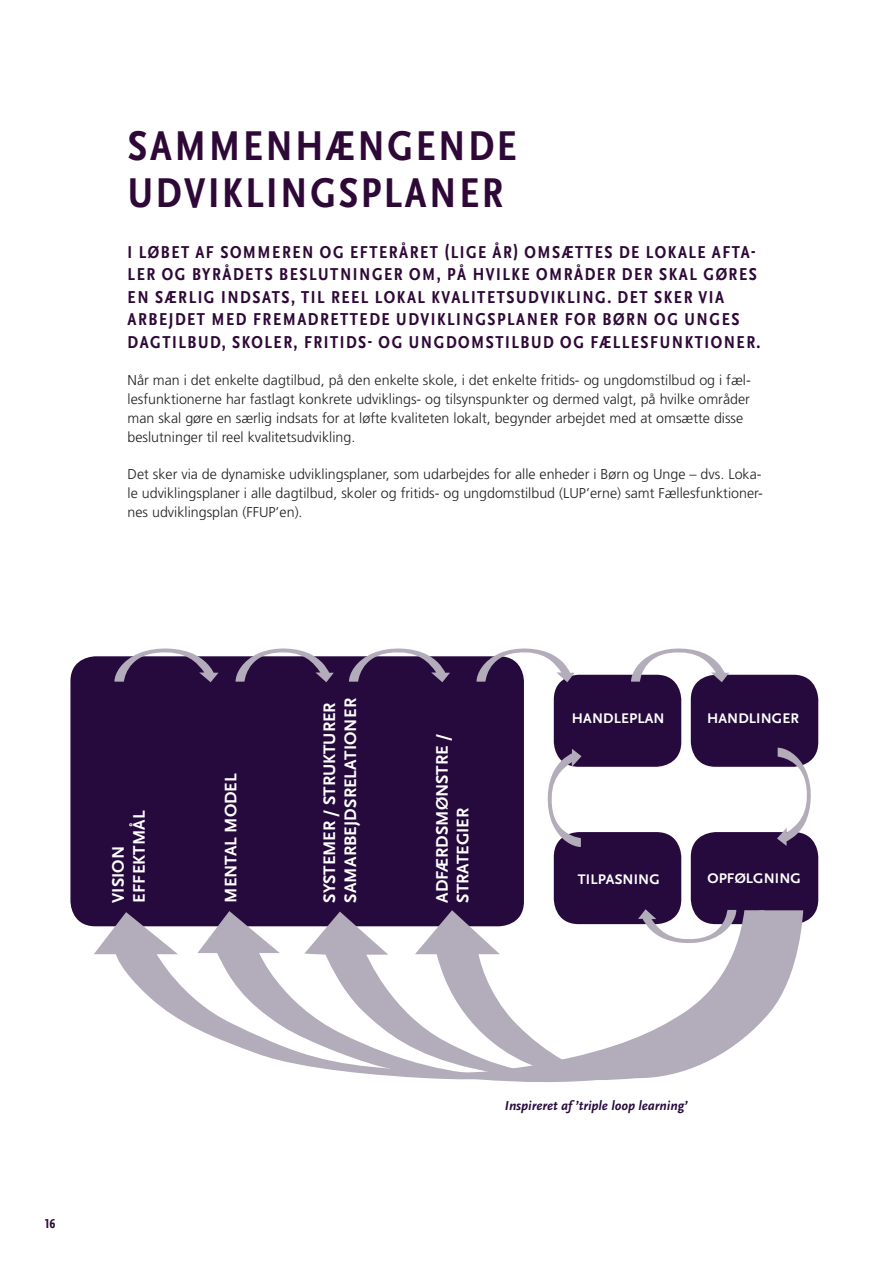
<style>
.page{position:relative;width:893px;height:1263px;background:#fff}
.page>*{position:absolute;margin:0;border:0;box-sizing:border-box;transform-origin:0 0}
.t1{font:700 condensed 43.5px/48px "Scala Sans OT";letter-spacing:.06em;color:#2e0837}
.t2{font:700 condensed 18px/22.5px "Scala Sans OT";letter-spacing:.085em;color:#2e0837}
.t3{font:700 17.4px/21px "Scala Sans OT";color:#fff}
.t4{font:700 14.55px "Scala Sans OT";letter-spacing:.01em;color:#fff}
.t5{font:300 14.25px/18.8px "Frutiger";color:#231f20}
.t6{font:italic 700 13.5px "Scala Sans OT";color:#270a3d}
.t7{font:700 condensed 13.5px "Scala Sans OT";color:#2e0837}
</style>
<div class="page">
<div style="left:691px;top:675px;width:127px;height:92px;background:#270a3d;border-radius:25px"></div>
<div style="left:70px;top:656px;width:454px;height:270px;background:#270a3d;border-radius:25px"></div>
<div style="left:554px;top:675px;width:127px;height:92px;background:#270a3d;border-radius:25px"></div>
<div style="left:554px;top:832px;width:127px;height:92px;background:#270a3d;border-radius:25px"></div>
<div style="left:691px;top:832px;width:127px;height:92px;background:#270a3d;border-radius:25px"></div>
<svg style="left:114px;top:648px;width:105px;height:34px"></svg>
<svg style="left:236px;top:648px;width:98px;height:34px"></svg>
<svg style="left:349px;top:648px;width:101px;height:34px"></svg>
<svg style="left:476px;top:648px;width:99px;height:34px"></svg>
<svg style="left:631px;top:648px;width:98px;height:34px"></svg>
<svg style="left:777px;top:748px;width:36px;height:98px"></svg>
<svg style="left:547px;top:749px;width:34px;height:98px"></svg>
<svg style="left:94px;top:911px;width:321px;height:167px"></svg>
<svg style="left:415px;top:910px;width:388px;height:170px"></svg>
<h1 class="t1" style="left:128px;top:122px;width:390px">SAMMENHÆNGENDE<br>UDVIKLINGSPLANER</h1>
<p class="t2" style="left:128px;top:241px;width:634px">I LØBET AF SOMMEREN OG EFTERÅRET (LIGE ÅR) OMSÆTTES DE LOKALE AFTA-LER OG BYRÅDETS BESLUTNINGER OM, PÅ HVILKE OMRÅDER DER SKAL GØRES EN SÆRLIG INDSATS, TIL REEL LOKAL KVALITETSUDVIKLING. DET SKER VIA ARBEJDET MED FREMADRETTEDE UDVIKLINGSPLANER FOR BØRN OG UNGES DAGTILBUD, SKOLER, FRITIDS- OG UNGDOMSTILBUD OG FÆLLESFUNKTIONER.</p>
<p class="t5" style="left:128px;top:371px;width:625px">Når man i det enkelte dagtilbud, på den enkelte skole, i det enkelte fritids- og ungdomstilbud og i fæl&shy;lesfunktionerne har fastlagt konkrete udviklings- og tilsynspunkter og dermed valgt, på hvilke områder man skal gøre en særlig indsats for at løfte kvaliteten lokalt, begynder arbejdet med at omsætte disse beslutninger til reel kvalitetsudvikling.</p>
<p class="t5" style="left:128px;top:465px;width:637px;text-align:justify">Det sker via de dynamiske udviklingsplaner, som udarbejdes for alle enheder i Børn og Unge – dvs. Loka&shy;le udviklingsplaner i alle dagtilbud, skoler og fritids- og ungdomstilbud (LUP’erne) samt Fællesfunktioner&shy;nes udviklingsplan (FFUP’en).</p>
<p class="t3" style="left:108px;top:903px;width:94px;rotate:-90deg">VISION<br>EFFEKTMÅL</p>
<p class="t3" style="left:220px;top:903px;width:131px;rotate:-90deg">MENTAL MODEL</p>
<p class="t3" style="left:319px;top:903px;width:206px;rotate:-90deg">SYSTEMER / STRUKTURER<br>SAMARBEJDSRELATIONER</p>
<p class="t3" style="left:432px;top:903px;width:170px;rotate:-90deg">ADFÆRDSMØNSTRE /<br>STRATEGIER</p>
<p class="t4" style="left:572px;top:710px;width:94px">HANDLEPLAN</p>
<p class="t4" style="left:707px;top:710px;width:93px">HANDLINGER</p>
<p class="t4" style="left:578px;top:871px;width:83px">TILPASNING</p>
<p class="t4" style="left:707px;top:870px;width:95px">OPFØLGNING</p>
<p class="t7" style="left:45px;top:1216px;width:12px">16</p>
<p class="t6" style="left:505px;top:1097px;width:184px">Inspireret af ’triple loop learning’</p>
</div>
